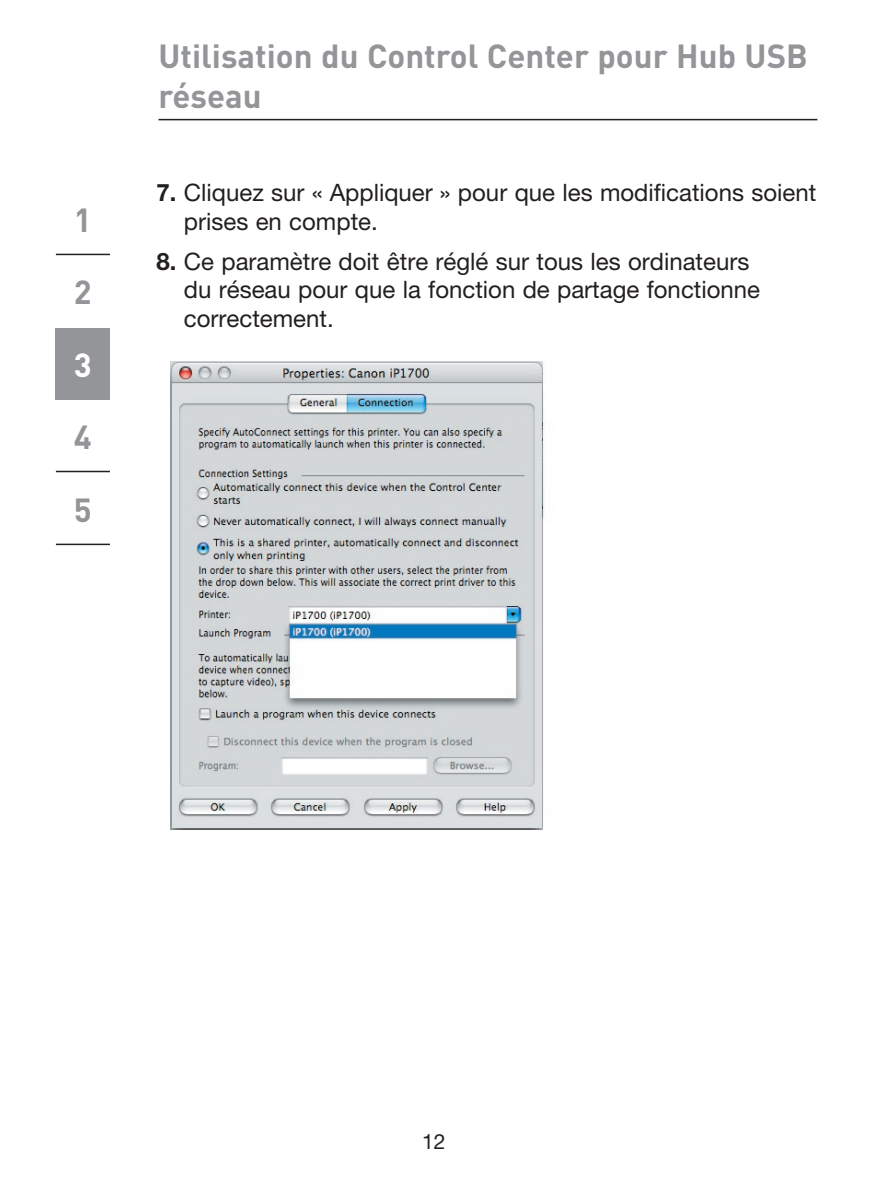
<style>
.page{position:relative;width:893px;height:1188px;background:#fff}
.page>*{position:absolute;margin:0;border:0;box-sizing:border-box;transform-origin:0 0}
.t1{font:700 33px/39.6px "DINOT";color:#939598}
.t2{font:700 33px "DINOT";color:#fff}
.t3{font:24px/28.8px "Helvetica Neue LT Pro";color:#231f20}
.t4{font:21px "Helvetica Neue LT Pro";color:#231f20}
.s1{font-weight:700}
</style>
<div class="page">
<hr style="left:159px;top:119px;width:658px;height:1px;background:#231f20">
<hr style="left:56px;top:254px;width:54px;height:1px;background:#231f20">
<div style="left:56px;top:328px;width:54px;height:72px;background:#939598"></div>
<hr style="left:56px;top:471px;width:54px;height:1px;background:#231f20">
<hr style="left:56px;top:544px;width:54px;height:1px;background:#231f20">
<img style="left:170px;top:361px;width:375px;height:469px">
<h1 class="t1" style="left:74px;top:183px;width:19px;line-height:71.7px">1<br>2</h1>
<h1 class="t2" style="left:74px;top:342px;width:19px">3</h1>
<h1 class="t1" style="left:74px;top:416px;width:19px">4</h1>
<h1 class="t1" style="left:74px;top:489px;width:19px">5</h1>
<h1 class="t1" style="left:159px;top:35px;width:651px">Utilisation du Control Center pour Hub USB réseau</h1>
<p class="t3" style="left:184px;top:178px;width:634px;text-indent:-27px"><span class="s1">7.</span> Cliquez sur « Appliquer » pour que les modifications soient prises en compte.</p>
<p class="t3" style="left:184px;top:246px;width:578px;text-indent:-27px"><span class="s1">8.</span> Ce paramètre doit être réglé sur tous les ordinateurs du réseau pour que la fonction de partage fonctionne correctement.</p>
<p class="t4" style="left:422px;top:1129px;width:25px">12</p>
</div>
